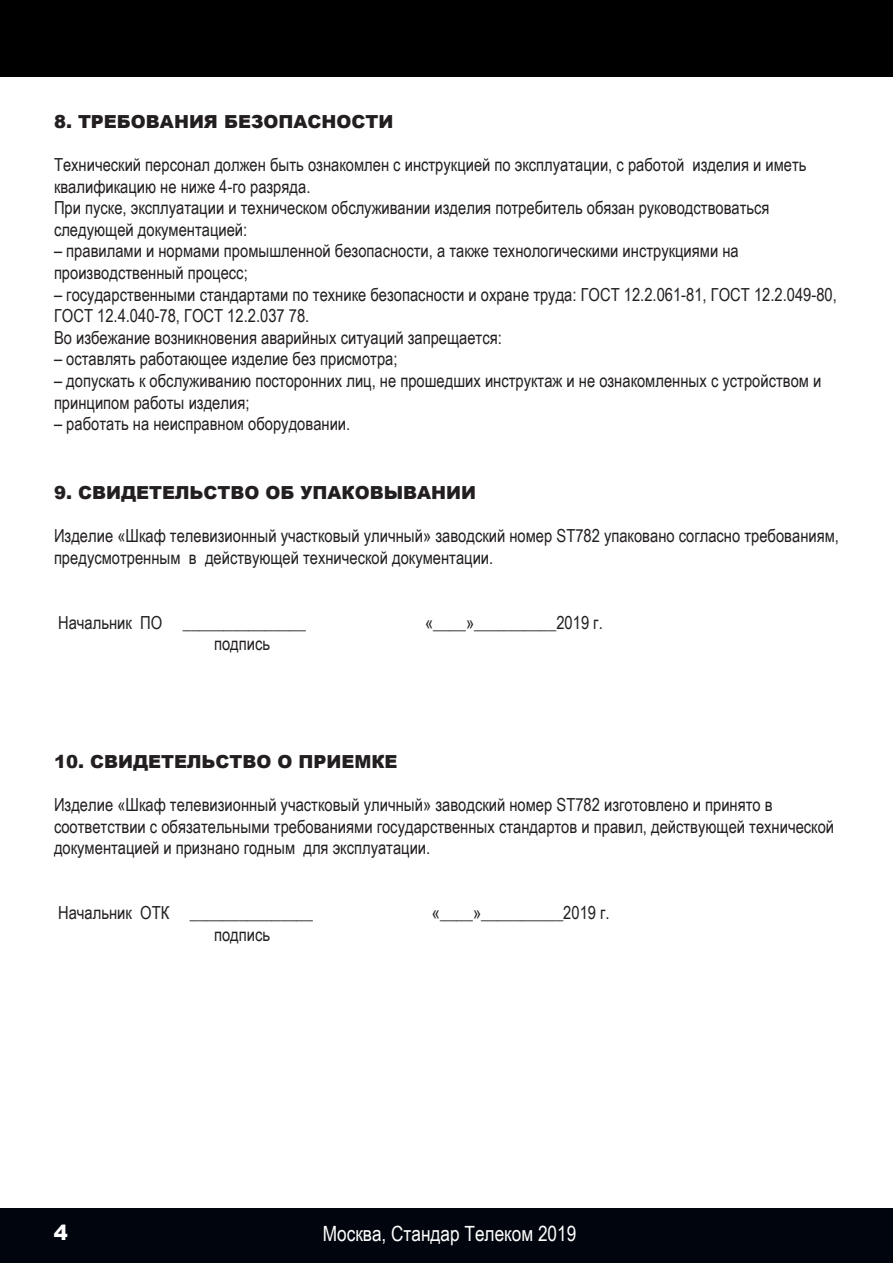
<style>
.page{position:relative;width:893px;height:1263px;background:#fff}
.page>*{position:absolute;margin:0;border:0;box-sizing:border-box;transform-origin:0 0}
.t1{font:21px "Arial Narrow";color:#fff}
.t2{font:900 21px "Arial";color:#fff}
.t3{font:18px/21.6px "Arial Narrow";color:#231f20}
.t4{font:900 18px "Arial";color:#231f20}
</style>
<div class="page">
<div style="left:0;top:0;width:893px;height:77px;background:#000"></div>
<div style="left:0;top:1209px;width:893px;height:54px;background:#01060e"></div>
<p class="t4" style="left:54px;top:108px;width:341px">8. ТРЕБОВАНИЯ БЕЗОПАСНОСТИ</p>
<p class="t3" style="left:54px;top:153px;width:754px">Технический персонал должен быть ознакомлен с инструкцией по эксплуатации, с работой изделия и иметь квалификацию не ниже 4-го разряда.</p>
<p class="t3" style="left:54px;top:196px;width:717px">При пуске, эксплуатации и техническом обслуживании изделия потребитель обязан руководствоваться следующей документацией:</p>
<p class="t3" style="left:54px;top:239px;width:686px">– правилами и нормами промышленной безопасности, а также технологическими инструкциями на производственный процесс;</p>
<p class="t3" style="left:54px;top:283px;width:784px">– государственными стандартами по технике безопасности и охране труда: ГОСТ 12.2.061-81, ГОСТ 12.2.049-80,<br>ГОСТ 12.4.040-78, ГОСТ 12.2.037 78.</p>
<p class="t3" style="left:54px;top:326px;width:449px">Во избежание возникновения аварийных ситуаций запрещается:</p>
<p class="t3" style="left:54px;top:347px;width:345px">– оставлять работающее изделие без присмотра;</p>
<p class="t3" style="left:54px;top:369px;width:769px">– допускать к обслуживанию посторонних лиц, не прошедших инструктаж и не ознакомленных с устройством и принципом работы изделия;</p>
<p class="t3" style="left:54px;top:412px;width:298px">– работать на неисправном оборудовании.</p>
<p class="t4" style="left:54px;top:480px;width:424px">9. СВИДЕТЕЛЬСТВО ОБ УПАКОВЫВАНИИ</p>
<p class="t3" style="left:54px;top:524px;width:786px">Изделие «Шкаф телевизионный участковый уличный» заводский номер ST782 упаковано согласно требованиям, предусмотренным в действующей технической документации.</p>
<p class="t3" style="left:58px;top:611px;width:249px">Начальник ПО _______________</p>
<p class="t3" style="left:425px;top:611px;width:179px">«____»__________2019 г.</p>
<p class="t3" style="left:214px;top:632px;width:58px">подпись</p>
<p class="t4" style="left:54px;top:748px;width:345px">10. СВИДЕТЕЛЬСТВО О ПРИЕМКЕ</p>
<p class="t3" style="left:54px;top:793px;width:782px">Изделие «Шкаф телевизионный участковый уличный» заводский номер ST782 изготовлено и принято в соответствии с обязательными требованиями государственных стандартов и правил, действующей технической документацией и признано годным для эксплуатации.</p>
<p class="t3" style="left:58px;top:901px;width:256px">Начальник ОТК _______________</p>
<p class="t3" style="left:432px;top:901px;width:179px">«____»__________2019 г.</p>
<p class="t3" style="left:214px;top:923px;width:58px">подпись</p>
<p class="t2" style="left:54px;top:1218px;width:16px">4</p>
<p class="t1" style="left:323px;top:1218px;width:255px">Москва, Стандар Телеком 2019</p>
</div>
